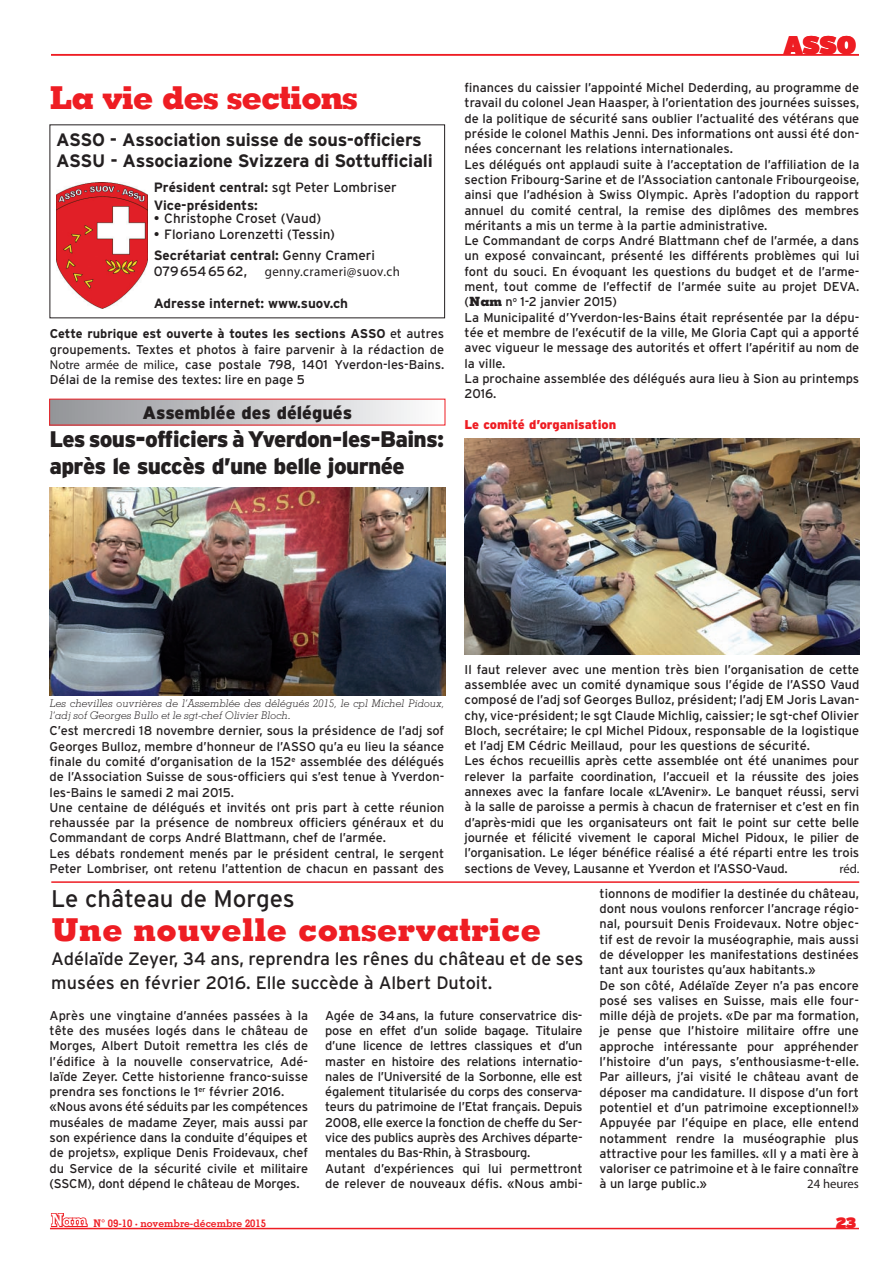
<style>
.page{position:relative;width:893px;height:1263px;background:#fff}
.page>*{position:absolute;margin:0;border:0;box-sizing:border-box;transform-origin:0 0}
.t1{font:800 31.5px "Memphis";color:#ee1d23}
.t2{font:800 31.5px "Memphis";letter-spacing:-.04em;color:#ee1d23}
.t3{font:900 25.5px "Interstate";color:#ee1d23}
.t4{font:24px "Interstate";color:#231f20}
.t5{font:900 22.5px/27px "Interstate";letter-spacing:-.03em;color:#231f20}
.t6{font:18px/24px "Interstate";color:#231f20}
.t7{font:700 18px/21.6px "Interstate";letter-spacing:-.01em;color:#231f20}
.t8{font:900 18px "Interstate";color:#231f20}
.t9{font:900 15px "Interstate";color:#ee1d23}
.t10{font:13.5px/20.4px "Interstate";color:#231f20}
.t11{font:700 13.5px/17.7px "Interstate";color:#231f20}
.t12{font:13.5px "Myriad Pro";letter-spacing:.03em;color:#231f20;scale:.96 1}
.t13{font:12.75px/15.3px "Interstate";color:#231f20}
.t14{font:12.75px/15.3px "Interstate";letter-spacing:-.02em;color:#231f20}
.t15{font:900 12.75px "Interstate";color:#ee1d23}
.t16{font:12.75px "Myriad Pro";color:#231f20}
.t17{font:italic 300 10.5px/12.6px "Memphis";color:#231f20}
.t18{font:700 10.5px "Memphis";color:#ee1d23}
.s1{font-weight:400}
.s2{font-weight:700}
.s3{font-family:"Myriad Pro"}
.s4{font-family:"Memphis";font-weight:800}
.s5{font-size:16.95px;color:#fff}
.s6{font-size:16.5px;color:#fff}
</style>
<div class="page">
<hr style="left:50px;top:1228px;width:809px;height:1px;background:#ee1d23">
<svg style="left:50px;top:1213px;width:39px;height:15px"></svg>
<img style="left:57px;top:183px;width:91px;height:126px">
<div style="left:50px;top:399px;width:395px;height:26px;background:linear-gradient(to right,#929498,#fcfcfd)"></div>
<hr style="left:51px;top:54px;width:808px;height:2px;background:#ee1d23">
<img style="left:50px;top:487px;width:395px;height:208px">
<img style="left:465px;top:438px;width:394px;height:217px">
<hr style="left:51px;top:881px;width:808px;height:2px;background:#ee1d23">
<h1 class="t2" style="left:50px;top:78px;width:310px">La vie des sections</h1>
<h3 class="t7" style="left:56px;top:128px;width:378px">ASSO - Association suisse de sous-officiers<br>ASSU - Associazione Svizzera di Sottufficiali</h3>
<p class="t11" style="left:154px;top:178px;width:245px">Président central: <span class="s1">sgt Peter Lombriser<br></span>Vice-présidents:</p>
<p class="t10" style="left:154px;top:208px;width:169px">• Christophe Croset (Vaud)</p>
<p class="t10" style="left:154px;top:224px;width:223px">• Floriano Lorenzetti (Tessin)<br><span class="s2">Secrétariat central:</span> Genny Crameri</p>
<p class="t10" style="left:154px;top:261px;width:95px">0796546562,</p>
<p class="t12" style="left:265px;top:263px;width:142px">genny.crameri@suov.ch</p>
<p class="t11" style="left:154px;top:295px;width:196px">Adresse internet: www.suov.ch</p>
<p class="t13" style="left:50px;top:326px;width:396px;text-align:justify"><span class="s2">Cette rubrique est ouverte à toutes les sections ASSO</span> et autres groupements. Textes et photos à faire parvenir à la rédaction de <span class="s3">Notre armée de milice</span>, case postale 798, 1401 Yverdon-les-Bains.<br>Délai de la remise des textes: lire en page 5</p>
<h3 class="t8" style="left:142px;top:403px;width:211px">Assemblée des délégués</h3>
<h3 class="t5" style="left:50px;top:425px;width:396px">Les sous-officiers à Yverdon-les-Bains: après le succès d’une belle journée</h3>
<h2 class="t3" style="left:783px;top:29px;width:74px">ASSO</h2>
<p class="t13" style="left:465px;top:80px;width:396px">finances du caissier l’appointé Michel Dederding, au programme de travail du colonel Jean Haasper, à l’orientation des journées suisses, de la politique de sécurité sans oublier l’actualité des vétérans que préside le colonel Mathis Jenni. Des informations ont aussi été don&shy;nées concernant les relations internationales.<br>Les délégués ont applaudi suite à l’acceptation de l’affiliation de la section Fribourg-Sarine et de l’Association cantonale Fribourgeoise, ainsi que l’adhésion à Swiss Olympic. Après l’adoption du rapport annuel du comité central, la remise des diplômes des membres méritants a mis un terme à la partie administrative.<br>Le Commandant de corps André Blattmann chef de l’armée, a dans un exposé convaincant, présenté les différents problèmes qui lui font du souci. En évoquant les questions du budget et de l’arme&shy;ment, tout comme de l’effectif de l’armée suite au projet DEVA. (<span class="s4">Nam</span> n<sup>o</sup> 1-2 janvier 2015)<br>La Municipalité d’Yverdon-les-Bains était représentée par la dépu&shy;tée et membre de l’exécutif de la ville, Me Gloria Capt qui a apporté avec vigueur le message des autorités et offert l’apéritif au nom de la ville.<br>La prochaine assemblée des délégués aura lieu à Sion au printemps 2016.</p>
<p class="t15" style="left:465px;top:417px;width:153px">Le comité d’organisation</p>
<p class="t17" style="left:50px;top:696px;width:396px">Les chevilles ouvrières de l’Assemblée des délégués 2015, le cpl Michel Pidoux, l’adj sof Georges Bullo et le sgt-chef Olivier Bloch.</p>
<p class="t13" style="left:50px;top:723px;width:396px">C’est mercredi 18 novembre dernier, sous la présidence de l’adj sof Georges Bulloz, membre d’honneur de l’ASSO qu’a eu lieu la séance finale du comité d’organisation de la 152<sup>e</sup> assemblée des délégués de l’Association Suisse de sous-officiers qui s’est tenue à Yverdon&shy;les-Bains le samedi 2 mai 2015.<br>Une centaine de délégués et invités ont pris part à cette réunion rehaussée par la présence de nombreux officiers généraux et du Commandant de corps André Blattmann, chef de l’armée.<br>Les débats rondement menés par le président central, le sergent Peter Lombriser, ont retenu l’attention de chacun en passant des</p>
<p class="t13" style="left:465px;top:661px;width:396px">Il faut relever avec une mention très bien l’organisation de cette assemblée avec un comité dynamique sous l’égide de l’ASSO Vaud composé de l’adj sof Georges Bulloz, président; l’adj EM Joris Lavan&shy;chy, vice-président; le sgt Claude Michlig, caissier; le sgt-chef Olivier Bloch, secrétaire; le cpl Michel Pidoux, responsable de la logistique et l’adj EM Cédric Meillaud, pour les questions de sécurité.<br>Les échos recueillis après cette assemblée ont été unanimes pour relever la parfaite coordination, l’accueil et la réussite des joies annexes avec la fanfare locale «L’Avenir». Le banquet réussi, servi à la salle de paroisse a permis à chacun de fraterniser et c’est en fin d’après-midi que les organisateurs ont fait le point sur cette belle journée et félicité vivement le caporal Michel Pidoux, le pilier de l’organisation. Le léger bénéfice réalisé a été réparti entre les trois sections de Vevey, Lausanne et Yverdon et l’ASSO-Vaud.</p>
<p class="t16" style="left:840px;top:860px;width:21px">réd.</p>
<h3 class="t4" style="left:51px;top:885px;width:245px">Le château de Morges</h3>
<h1 class="t1" style="left:51px;top:910px;width:492px">Une nouvelle conservatrice</h1>
<h3 class="t6" style="left:51px;top:947px;width:534px">Adélaïde Zeyer, 34 ans, reprendra les rênes du château et de ses musées en février 2016. Elle succède à Albert Dutoit.</h3>
<p class="t13" style="left:50px;top:1007px;width:260px">Après une vingtaine d’années passées à la tête des musées logés dans le château de Morges, Albert Dutoit remettra les clés de l’édifice à la nouvelle conservatrice, Adé&shy;laïde Zeyer. Cette historienne franco-suisse prendra ses fonctions le 1<sup>er</sup> février 2016. «Nous avons été séduits par les compétences muséales de madame Zeyer, mais aussi par son expérience dans la conduite d’équipes et de projets», explique Denis Froidevaux, chef du Service de la sécurité civile et militaire (SSCM), dont dépend le château de Morges.</p>
<p class="t14" style="left:325px;top:1007px;width:259px">Agée de 34ans, la future conservatrice dis&shy;pose en effet d’un solide bagage. Titulaire d’une licence de lettres classiques et d’un master en histoire des relations internatio&shy;nales de l’Université de la Sorbonne, elle est également titularisée du corps des conserva&shy;teurs du patrimoine de l’Etat français. Depuis 2008, elle exerce la fonction de cheffe du Ser&shy;vice des publics auprès des Archives départe&shy;mentales du Bas-Rhin, à Strasbourg.<br>Autant d’expériences qui lui permettront de relever de nouveaux défis. «Nous ambi-</p>
<p class="t13" style="left:600px;top:885px;width:261px">tionnons de modifier la destinée du château, dont nous voulons renforcer l’ancrage régio&shy;nal, poursuit Denis Froidevaux. Notre objec&shy;tif est de revoir la muséographie, mais aussi de développer les manifestations destinées tant aux touristes qu’aux habitants.»<br>De son côté, Adélaïde Zeyer n’a pas encore posé ses valises en Suisse, mais elle four&shy;mille déjà de projets. «De par ma formation, je pense que l’histoire militaire offre une approche intéressante pour appréhender l’histoire d’un pays, s’enthousiasme-t-elle.<br>Par ailleurs, j’ai visité le château avant de déposer ma candidature. Il dispose d’un fort potentiel et d’un patrimoine exceptionnel!» Appuyée par l’équipe en place, elle entend notamment rendre la muséographie plus attractive pour les familles. «Il y a mati ère à valoriser ce patrimoine et à le faire connaître à un large public.»</p>
<p class="t16" style="left:807px;top:1176px;width:53px">24 heures</p>
<p class="t18" style="left:51px;top:1216px;width:216px"><span class="s5">N</span><span class="s6">am</span> N° 09-10 · novembre-décembre 2015</p>
<p class="t9" style="left:836px;top:1213px;width:22px">23</p>
</div>
